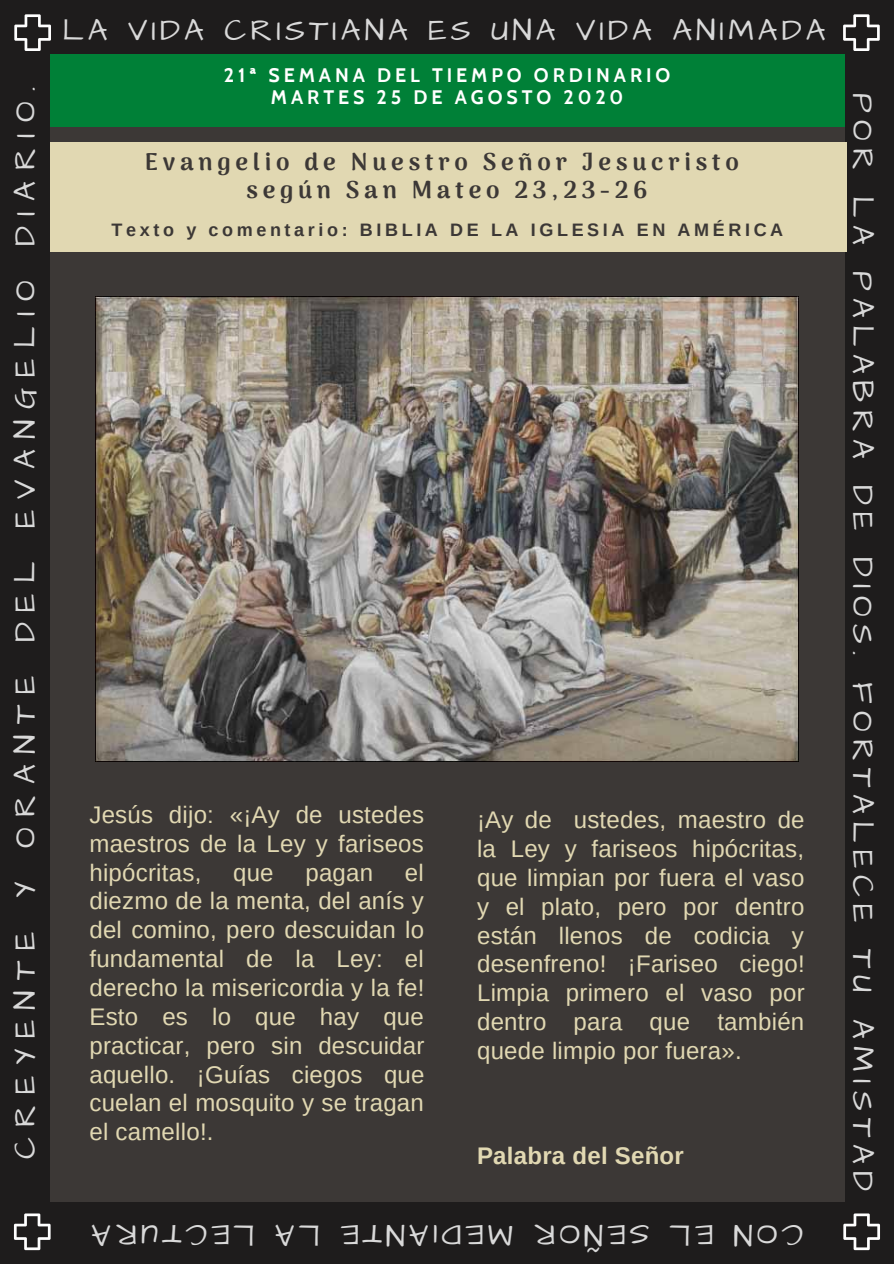
<style>
.page{position:relative;width:894px;height:1264px;background:#fff}
.page>*{position:absolute;margin:0;border:0;box-sizing:border-box;transform-origin:0 0}
.t1{font:30.9px "Architects Daughter";letter-spacing:.23em;color:#d9d9d9}
.t2{font:30.9px "Architects Daughter";letter-spacing:.345em;color:#d9d9d9}
.t3{font:30.9px "Architects Daughter";letter-spacing:.13em;color:#d9d9d9}
.t4{font:30.9px "Architects Daughter";letter-spacing:.125em;color:#d9d9d9}
.t5{font:900 24.15px/28px "Arima Madurai";letter-spacing:.2em;color:#3c3836;text-align:center}
.t6{font:24px/28.8px "Arimo";letter-spacing:.01em;color:#e1d8b2;text-align:justify}
.t7{font:700 24px "Arimo";letter-spacing:.01em;color:#e1d8b2}
.t8{font:700 19.5px/22px "Cabin";letter-spacing:.2em;color:#fff;text-align:center}
.t9{font:700 18px "Arimo";letter-spacing:.2em;color:#3c3836}
</style>
<div class="page">
<div style="left:0;top:0;width:893px;height:1263px;background:#1e1c1c"></div>
<div style="left:51px;top:60px;width:794px;height:1141px;background:#3c3836"></div>
<div style="left:51px;top:54px;width:793px;height:73px;background:#008037"></div>
<svg style="left:843px;top:14px;width:36px;height:37px"></svg>
<svg style="left:843px;top:1213px;width:36px;height:37px"></svg>
<svg style="left:14px;top:1213px;width:37px;height:37px"></svg>
<svg style="left:14px;top:14px;width:37px;height:37px"></svg>
<div style="left:51px;top:142px;width:795px;height:110px;background:#e1d8b2"></div>
<img style="left:96px;top:296px;width:702px;height:465px">
<p class="t2" style="left:4px;top:1159px;width:1074px;rotate:-90deg">CREYENTE Y ORANTE DEL EVANGELIO DIARIO.</p>
<p class="t3" style="left:62px;top:10px;width:764px">LA VIDA CRISTIANA ES UNA VIDA ANIMADA</p>
<p class="t8" style="left:224px;top:64px;width:448px">21ª SEMANA DEL TIEMPO ORDINARIO<br>MARTES 25 DE AGOSTO 2020</p>
<p class="t5" style="left:145px;top:147px;width:595px">Evangelio de Nuestro Señor Jesucristo según San Mateo 23,23-26</p>
<p class="t9" style="left:112px;top:220px;width:673px">Texto y comentario: BIBLIA DE LA IGLESIA EN AMÉRICA</p>
<p class="t6" style="left:89px;top:800px;width:336px">Jesús dijo: «¡Ay de ustedes maestros de la Ley y fariseos hipócritas,</p>
<p class="t6" style="left:89px;top:857px;width:336px;text-indent:315px">el diezmo de la menta, del anís y del comino, pero descuidan lo fundamental de la Ley: el derecho la misericordia y la fe!<br>Esto es lo que hay que practicar, pero sin descuidar aquello. ¡Guías ciegos que cuelan el mosquito y se tragan el camello!.</p>
<p class="t6" style="left:233px;top:857px;width:42px">que</p>
<p class="t6" style="left:305px;top:857px;width:69px">pagan</p>
<p class="t6" style="left:477px;top:805px;width:329px">¡Ay de ustedes, maestro de la Ley y fariseos hipócritas, que limpian por fuera el vaso y el plato, pero por dentro están llenos de codicia y desenfreno! ¡Fariseo ciego!<br>Limpia primero el vaso por dentro para que también quede limpio por fuera».</p>
<p class="t7" style="left:477px;top:1142px;width:208px">Palabra del Señor</p>
<p class="t4" style="left:255px;top:1255px;width:165px;rotate:-180deg">LECTURA</p>
<p class="t1" style="left:320px;top:1255px;width:47px;rotate:-180deg">LA</p>
<p class="t1" style="left:513px;top:1255px;width:174px;rotate:-180deg">MED AI NTE</p>
<p class="t1" style="left:649px;top:1255px;width:117px;rotate:-180deg">SEÑOR</p>
<p class="t1" style="left:713px;top:1255px;width:45px;rotate:-180deg">EL</p>
<p class="t1" style="left:802px;top:1255px;width:71px;rotate:-180deg">CON</p>
<p class="t1" style="left:883px;top:93px;width:1099px;rotate:90deg">POR LA PALABRA DE DIOS. FORTALECE TU AMISTAD</p>
</div>
